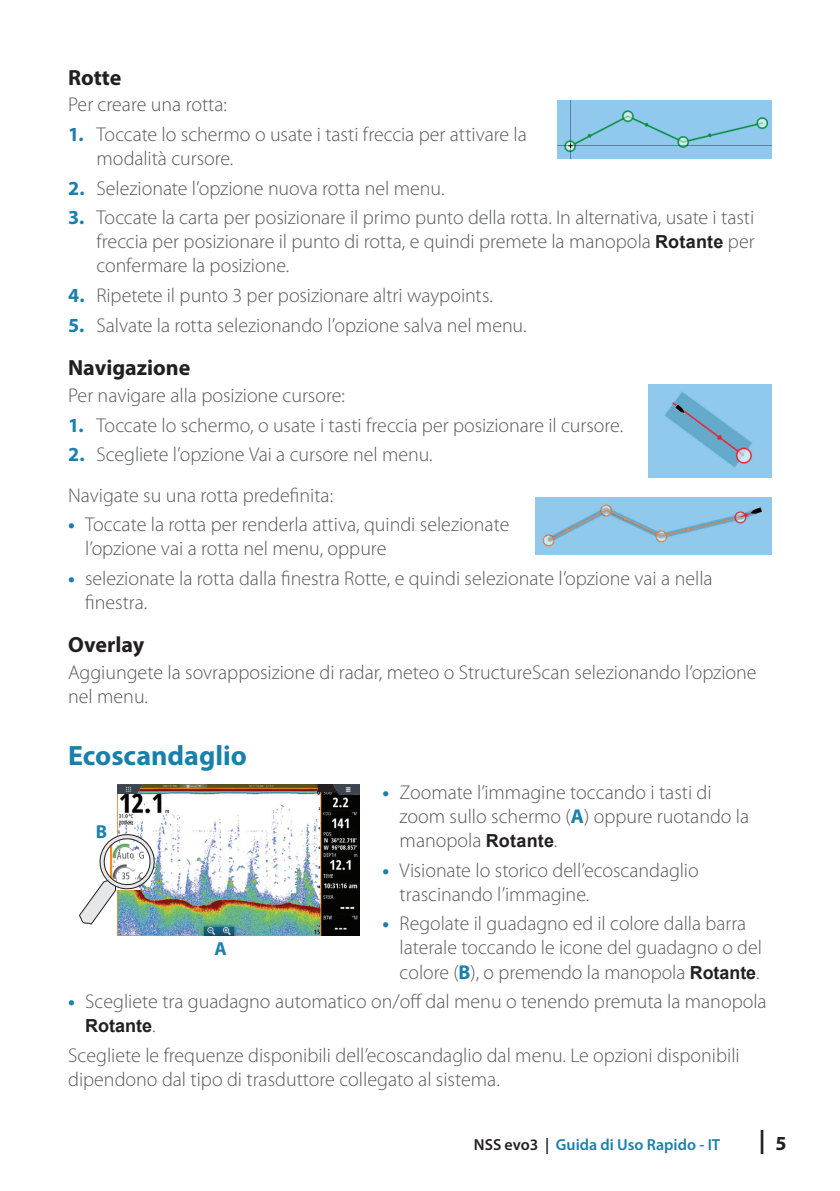
<style>
.page{position:relative;width:840px;height:1191px;background:#fff}
.page>*{position:absolute;margin:0;border:0;box-sizing:border-box;transform-origin:0 0}
.t1{font:700 28px "Myriad Pro";color:#1980ac}
.t2{font:700 24px "Myriad Pro";color:#231f20}
.t3{font:700 22px "Myriad Pro";color:#231f20}
.t4{font:300 20px/24px "Myriad Pro";color:#57585a}
.t5{font:700 18.8px "Myriad Pro";color:#1a81ae}
.t6{font:700 18px "Arial";color:#231f20}
.t7{font:600 16px "Myriad Pro";color:#1980ac}
.s1{font-weight:700;color:#1980ac}
.s2{font-family:"Arial";font-weight:700;font-size:18px;color:#231f20}
.s3{font-family:"Myriad Pro";font-weight:300;font-size:20px;color:#57585a}
.s4{color:#231f20}
</style>
<div class="page">
<img style="left:117px;top:784px;width:242px;height:151px">
<img style="left:79px;top:831px;width:78px;height:94px">
<div style="left:318px;top:784px;width:32px;height:7px;background:#231f20"></div>
<img style="left:333px;top:784px;width:26px;height:11px">
<img style="left:117px;top:784px;width:26px;height:10px">
<img style="left:557px;top:100px;width:214px;height:58px">
<img style="left:648px;top:384px;width:123px;height:93px">
<img style="left:535px;top:497px;width:236px;height:57px">
<p class="t3" style="left:68px;top:63px;width:55px">Rotte</p>
<p class="t4" style="left:68px;top:93px;width:160px">Per creare una rotta:</p>
<p class="t4" style="left:96px;top:123px;width:431px;text-indent:-28px"><span class="s1">1.</span> Toccate lo schermo o usate i tasti freccia per attivare la modalità cursore.</p>
<p class="t4" style="left:68px;top:176px;width:378px"><span class="s1">2.</span> Selezionate l’opzione nuova rotta nel menu.</p>
<p class="t4" style="left:96px;top:206px;width:659px;text-align:justify;text-indent:-28px"><span class="s1">3.</span> Toccate la carta per posizionare il primo punto della rotta. In alternativa, usate i tasti freccia per posizionare il punto di rotta, e quindi premete la manopola <span class="s2">Rotante</span> per confermare la posizione.</p>
<p class="t4" style="left:68px;top:284px;width:426px"><span class="s1">4.</span> Ripetete il punto 3 per posizionare altri waypoints.</p>
<p class="t4" style="left:68px;top:313px;width:460px"><span class="s1">5.</span> Salvate la rotta selezionando l’opzione salva nel menu.</p>
<p class="t3" style="left:68px;top:353px;width:124px">Navigazione</p>
<p class="t4" style="left:68px;top:384px;width:278px">Per navigare alla posizione cursore:</p>
<p class="t4" style="left:68px;top:413px;width:556px"><span class="s1">1.</span> Toccate lo schermo, o usate i tasti freccia per posizionare il cursore.</p>
<p class="t4" style="left:68px;top:435px;width:366px;line-height:40.2px"><span class="s1">2.</span> Scegliete l’opzione Vai a cursore nel menu.<br>Navigate su una rotta predefinita:</p>
<p class="t4" style="left:85px;top:513px;width:425px;text-indent:-17px"><span class="s1">•</span> Toccate la rotta per renderla attiva, quindi selezionate l’opzione vai a rotta nel menu, oppure</p>
<p class="t4" style="left:85px;top:566px;width:628px;text-indent:-17px"><span class="s1">•</span> selezionate la rotta dalla finestra Rotte, e quindi selezionate l’opzione vai a nella finestra.</p>
<p class="t3" style="left:68px;top:630px;width:78px">Overlay</p>
<p class="t4" style="left:68px;top:661px;width:689px">Aggiungete la sovrapposizione di radar, meteo o StructureScan selezionando l’opzione nel menu.</p>
<h1 class="t1" style="left:68px;top:737px;width:180px">Ecoscandaglio</h1>
<p class="t4" style="left:399px;top:780px;width:351px;text-indent:-17px"><span class="s1">•</span> Zoomate l’immagine toccando i tasti di zoom sullo schermo (<span class="s1">A</span>) oppure ruotando la manopola <span class="s2">Rotante</span>.</p>
<p class="t4" style="left:399px;top:858px;width:300px;text-indent:-17px"><span class="s1">•</span> Visionate lo storico dell’ecoscandaglio trascinando l’immagine.</p>
<p class="t4" style="left:399px;top:912px;width:363px;text-indent:-17px"><span class="s1">•</span> Regolate il guadagno ed il colore dalla barra laterale toccando le icone del guadagno o del colore (<span class="s1">B</span>), o premendo la manopola <span class="s2">Rotante</span>.</p>
<p class="t4" style="left:68px;top:989px;width:699px"><span class="s1">•</span> Scegliete tra guadagno automatico on/off dal menu o tenendo premuta la manopola</p>
<p class="t6" style="left:85px;top:1013px;width:72px">Rotante<span class="s3">.</span></p>
<p class="t4" style="left:68px;top:1043px;width:672px">Scegliete le frequenze disponibili dell’ecoscandaglio dal menu. Le opzioni disponibili dipendono dal tipo di trasduttore collegato al sistema.</p>
<p class="t5" style="left:96px;top:820px;width:13px">B</p>
<p class="t5" style="left:214px;top:936px;width:14px">A</p>
<p class="t7" style="left:473px;top:1134px;width:248px"><span class="s4">NSS evo3 |</span> Guida di Uso Rapido - IT</p>
<p class="t2" style="left:758px;top:1124px;width:29px">| <sub>5</sub></p>
</div>
